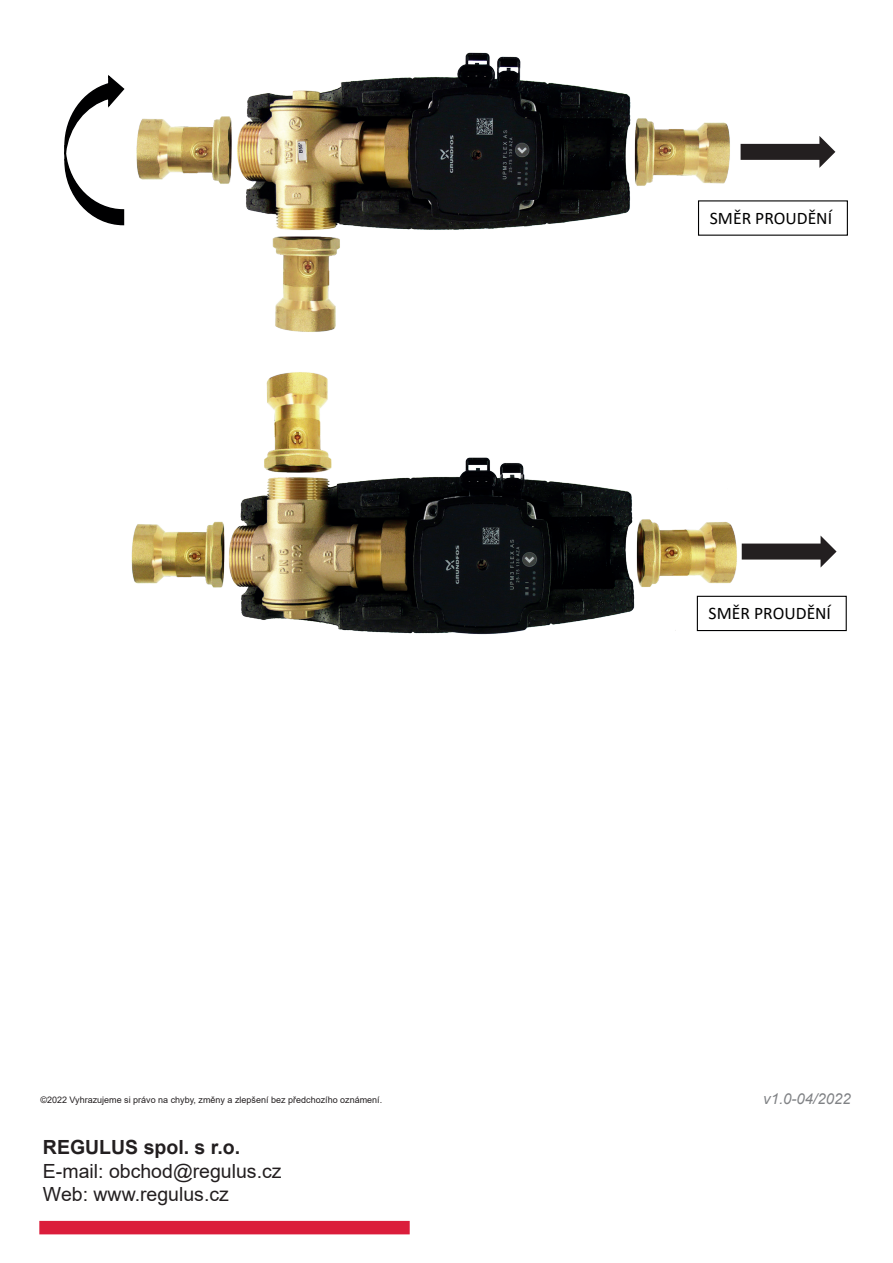
<style>
.page{position:relative;width:893px;height:1263px;background:#fff}
.page>*{position:absolute;margin:0;border:0;box-sizing:border-box;transform-origin:0 0}
.t1{font:19.5px/23.4px "Arial";color:#231f20}
.t2{font:700 19.5px "Arial";color:#231f20}
.t3{font:17.7px "Calibri";color:#000001}
.t4{font:italic 15px "Arial";color:#808285}
.t5{font:9px "Arial";color:#231f20}
</style>
<div class="page">
<img style="left:136px;top:52px;width:594px;height:280px">
<img style="left:131px;top:372px;width:611px;height:263px">
<svg style="left:742px;top:536px;width:94px;height:31px"></svg>
<svg style="left:741px;top:136px;width:94px;height:32px"></svg>
<svg style="left:64px;top:75px;width:61px;height:150px"></svg>
<div style="left:698px;top:201px;width:149px;height:34px;background:#fff"></div>
<div style="left:697px;top:596px;width:149px;height:34px;background:#fff"></div>
<div style="left:697px;top:596px;width:150px;height:35px;border:1px solid #000001"></div>
<div style="left:39px;top:1221px;width:371px;height:13px;background:#db1d3b"></div>
<p class="t5" style="left:40px;top:1093px;width:343px">©2022 Vyhrazujeme si právo na chyby, změny a zlepšení bez předchozího oznámení.</p>
<h1 class="t2" style="left:43px;top:1134px;width:199px">REGULUS spol. s r.o.</h1>
<h1 class="t1" style="left:43px;top:1159px;width:240px">E-mail: obchod@regulus.cz<br>Web: www.regulus.cz</h1>
<h2 class="t3" style="left:710px;top:205px;width:124px">SMĚR PROUDĚNÍ</h2>
<h2 class="t3" style="left:709px;top:601px;width:124px">SMĚR PROUDĚNÍ</h2>
<h3 class="t4" style="left:763px;top:1089px;width:89px">v1.0-04/2022</h3>
</div>
